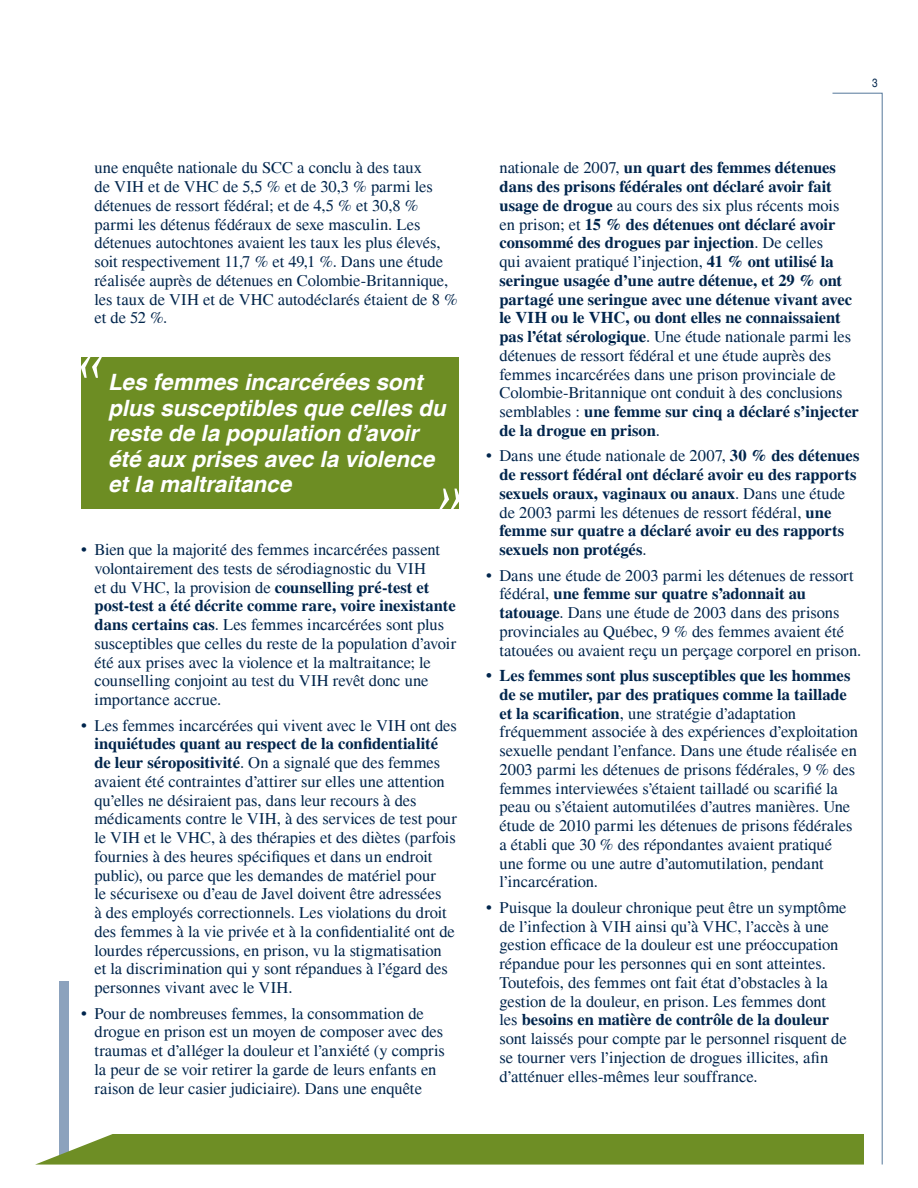
<style>
.page{position:relative;width:918px;height:1188px;background:#fff}
.page>*{position:absolute;margin:0;border:0;box-sizing:border-box;transform-origin:0 0}
.t1{font:italic 52.5px "Century Schoolbook";color:#fff}
.Callout{font:italic 700 22.5px/25.5px "Helvetica";color:#fff}
.texte_boulet{font:16.5px/18.8px "Times";letter-spacing:-.005em;color:#00254c}
.texte_boulet-2{font:700 16.5px/18.8px "Times";letter-spacing:-.005em;color:#00254c}
.t2{font:condensed 12px "Helvetica";color:#00254c}
.s1{font-weight:700}
.s2{font-weight:400}
</style>
<div class="page">
<div style="left:59px;top:981px;width:10px;height:182px;background:#8ca2bd"></div>
<svg style="left:832px;top:93px;width:51px;height:1072px"></svg>
<svg style="left:35px;top:1134px;width:829px;height:31px;background:#759431"></svg>
<div style="left:81px;top:357px;width:378px;height:152px;background:#6d8d23"></div>
<p class="t2" style="left:872px;top:75px;width:7px">3</p>
<p class="texte_boulet" style="left:94px;top:159px;width:365px">une enquête nationale du SCC a conclu à des taux<br>de VIH et de VHC de 5,5 % et de 30,3 % parmi les détenues de ressort fédéral; et de 4,5 % et 30,8 % parmi les détenus fédéraux de sexe masculin. Les détenues autochtones avaient les taux les plus élevés, soit respectivement 11,7 % et 49,1 %. Dans une étude réalisée auprès de détenues en Colombie-Britannique, les taux de VIH et de VHC autodéclarés étaient de 8 % et de 52 %.</p>
<p class="t1" style="left:78px;top:323px;width:24px">«</p>
<p class="Callout" style="left:108px;top:371px;width:339px">Les femmes incarcérées sont plus susceptibles que celles du reste de la population d’avoir été aux prises avec la violence et la maltraitance</p>
<p class="t1" style="left:463px;top:544px;width:24px;rotate:-180deg">«</p>
<p class="texte_boulet" style="left:94px;top:540px;width:363px;text-indent:-14px">• Bien que la majorité des femmes incarcérées passent volontairement des tests de sérodiagnostic du VIH<br>et du VHC, la provision de <span class="s1">counselling pré-test et post-test a été décrite comme rare, voire inexistante dans certains cas</span>. Les femmes incarcérées sont plus susceptibles que celles du reste de la population d’avoir été aux prises avec la violence et la maltraitance; le counselling conjoint au test du VIH revêt donc une importance accrue.</p>
<p class="texte_boulet" style="left:94px;top:716px;width:364px;text-indent:-14px">• Les femmes incarcérées qui vivent avec le VIH ont des <span class="s1">inquiétudes quant au respect de la confidentialité de leur séropositivité</span>. On a signalé que des femmes avaient été contraintes d’attirer sur elles une attention qu’elles ne désiraient pas, dans leur recours à des médicaments contre le VIH, à des services de test pour le VIH et le VHC, à des thérapies et des diètes (parfois fournies à des heures spécifiques et dans un endroit public), ou parce que les demandes de matériel pour<br>le sécurisexe ou d’eau de Javel doivent être adressées<br>à des employés correctionnels. Les violations du droit des femmes à la vie privée et à la confidentialité ont de lourdes répercussions, en prison, vu la stigmatisation et la discrimination qui y sont répandues à l’égard des personnes vivant avec le VIH.</p>
<p class="texte_boulet" style="left:94px;top:1004px;width:352px;text-indent:-14px">• Pour de nombreuses femmes, la consommation de drogue en prison est un moyen de composer avec des traumas et d’alléger la douleur et l’anxiété (y compris la peur de se voir retirer la garde de leurs enfants en raison de leur casier judiciaire). Dans une enquête</p>
<p class="texte_boulet-2" style="left:500px;top:159px;width:361px"><span class="s2">nationale de 2007,</span> un quart des femmes détenues dans des prisons fédérales ont déclaré avoir fait usage de drogue <span class="s2">au cours des six plus récents mois en prison; et</span> 15 % des détenues ont déclaré avoir consommé des drogues par injection<span class="s2">. De celles<br>qui avaient pratiqué l’injection,</span> 41 % ont utilisé la seringue usagée d’une autre détenue, et 29 % ont partagé une seringue avec une détenue vivant avec le VIH ou le VHC, ou dont elles ne connaissaient pas l’état sérologique<span class="s2">. Une étude nationale parmi les détenues de ressort fédéral et une étude auprès des femmes incarcérées dans une prison provinciale de Colombie-Britannique ont conduit à des conclusions semblables :</span> une femme sur cinq a déclaré s’injecter de la drogue en prison<span class="s2">.</span></p>
<p class="texte_boulet-2" style="left:500px;top:447px;width:361px;text-indent:-14px"><span class="s2">• Dans une étude nationale de 2007,</span> 30 % des détenues de ressort fédéral ont déclaré avoir eu des rapports sexuels oraux, vaginaux ou anaux<span class="s2">. Dans une étude de 2003 parmi les détenues de ressort fédéral,</span> une femme sur quatre a déclaré avoir eu des rapports sexuels non protégés<span class="s2">.</span></p>
<p class="texte_boulet" style="left:500px;top:566px;width:363px;text-indent:-14px">• Dans une étude de 2003 parmi les détenues de ressort fédéral, <span class="s1">une femme sur quatre s’adonnait au tatouage</span>. Dans une étude de 2003 dans des prisons provinciales au Québec, 9 % des femmes avaient été tatouées ou avaient reçu un perçage corporel en prison.</p>
<p class="texte_boulet" style="left:500px;top:666px;width:360px;text-indent:-14px"><span class="s1">• Les femmes sont plus susceptibles que les hommes de se mutiler, par des pratiques comme la taillade et la scarification</span>, une stratégie d’adaptation fréquemment associée à des expériences d’exploitation sexuelle pendant l’enfance. Dans une étude réalisée en 2003 parmi les détenues de prisons fédérales, 9 % des femmes interviewées s’étaient tailladé ou scarifié la peau ou s’étaient automutilées d’autres manières. Une étude de 2010 parmi les détenues de prisons fédérales a établi que 30 % des répondantes avaient pratiqué une forme ou une autre d’automutilation, pendant l’incarcération.</p>
<p class="texte_boulet" style="left:500px;top:898px;width:349px;text-indent:-14px">• Puisque la douleur chronique peut être un symptôme de l’infection à VIH ainsi qu’à VHC, l’accès à une gestion efficace de la douleur est une préoccupation répandue pour les personnes qui en sont atteintes.<br>Toutefois, des femmes ont fait état d’obstacles à la gestion de la douleur, en prison. Les femmes dont les <span class="s1">besoins en matière de contrôle de la douleur </span>sont laissés pour compte par le personnel risquent de se tourner vers l’injection de drogues illicites, afin d’atténuer elles-mêmes leur souffrance.</p>
</div>
